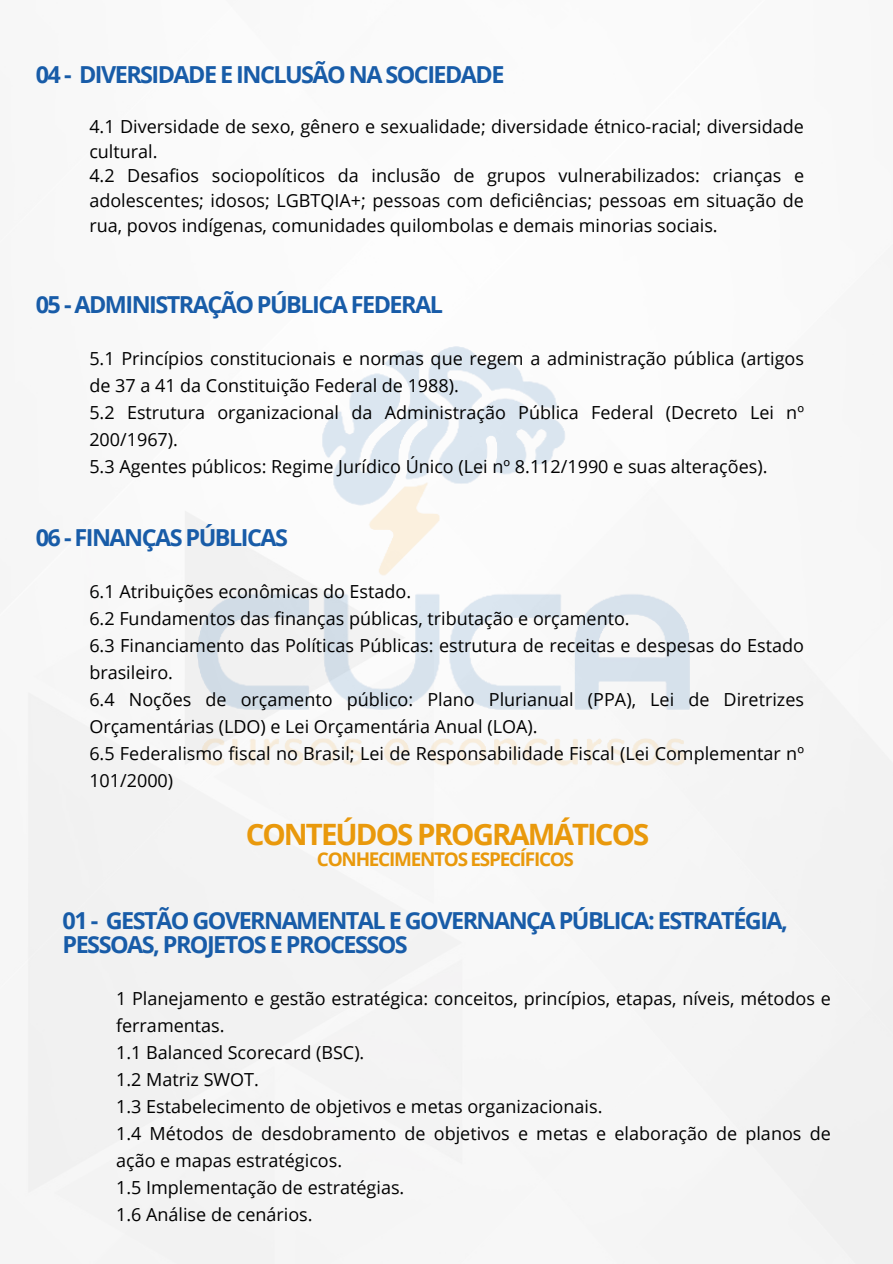
<style>
.page{position:relative;width:893px;height:1264px;background:#fff}
.page>*{position:absolute;margin:0;border:0;box-sizing:border-box;transform-origin:0 0}
.t1{font:700 29.4px "Open Sans";letter-spacing:-.065em;color:#e9990c}
.t2{font:700 23.4px/23.7px "Open Sans";letter-spacing:-.065em;color:#185ca8}
.t3{font:700 18.9px "Open Sans";letter-spacing:-.065em;color:#e9990c}
.t4{font:18px/27px "Open Sans";color:#000}
</style>
<div class="page">
<img style="left:0;top:274px;width:892px;height:613px">
<p class="t2" style="left:36px;top:62px;width:470px">04 - DIVERSIDADE E INCLUSÃO NA SOCIEDADE</p>
<p class="t4" style="left:89px;top:113px;width:716px;line-height:24.8px">4.1 Diversidade de sexo, gênero e sexualidade; diversidade étnico-racial; diversidade cultural.</p>
<p class="t4" style="left:89px;top:163px;width:716px;line-height:24.8px;text-align:justify">4.2 Desafios sociopolíticos da inclusão de grupos vulnerabilizados: crianças e adolescentes; idosos; LGBTQIA+; pessoas com deficiências; pessoas em situação de rua, povos indígenas, comunidades quilombolas e demais minorias sociais.</p>
<p class="t2" style="left:36px;top:292px;width:408px">05 - ADMINISTRAÇÃO PÚBLICA FEDERAL</p>
<p class="t4" style="left:89px;top:344px;width:716px">5.1 Princípios constitucionais e normas que regem a administração pública (artigos de 37 a 41 da Constituição Federal de 1988).</p>
<p class="t4" style="left:89px;top:398px;width:716px">5.2 Estrutura organizacional da Administração Pública Federal (Decreto Lei nº<br>200/1967).</p>
<p class="t4" style="left:89px;top:452px;width:679px">5.3 Agentes públicos: Regime Jurídico Único (Lei nº 8.112/1990 e suas alterações).</p>
<p class="t2" style="left:36px;top:525px;width:253px">06 - FINANÇAS PÚBLICAS</p>
<p class="t4" style="left:89px;top:577px;width:323px">6.1 Atribuições econômicas do Estado.</p>
<p class="t4" style="left:89px;top:604px;width:542px">6.2 Fundamentos das finanças públicas, tributação e orçamento.</p>
<p class="t4" style="left:89px;top:631px;width:716px">6.3 Financiamento das Políticas Públicas: estrutura de receitas e despesas do Estado brasileiro.</p>
<p class="t4" style="left:89px;top:685px;width:716px">6.4 Noções de orçamento público: Plano Plurianual (PPA), Lei de Diretrizes<br>Orçamentárias (LDO) e Lei Orçamentária Anual (LOA).</p>
<p class="t4" style="left:89px;top:739px;width:716px">6.5 Federalismo fiscal no Brasil; Lei de Responsabilidade Fiscal (Lei Complementar nº<br>101/2000)</p>
<p class="t1" style="left:246px;top:813px;width:405px">CONTEÚDOS PROGRAMÁTICOS</p>
<p class="t3" style="left:317px;top:846px;width:258px">CONHECIMENTOS ESPECÍFICOS</p>
<p class="t2" style="left:63px;top:908px;width:726px">01 - GESTÃO GOVERNAMENTAL E GOVERNANÇA PÚBLICA: ESTRATÉGIA,<br>PESSOAS, PROJETOS E PROCESSOS</p>
<p class="t4" style="left:116px;top:984px;width:716px">1 Planejamento e gestão estratégica: conceitos, princípios, etapas, níveis, métodos e ferramentas.</p>
<p class="t4" style="left:116px;top:1038px;width:250px">1.1 Balanced Scorecard (BSC).</p>
<p class="t4" style="left:116px;top:1065px;width:144px">1.2 Matriz SWOT.</p>
<p class="t4" style="left:116px;top:1092px;width:488px">1.3 Estabelecimento de objetivos e metas organizacionais.</p>
<p class="t4" style="left:116px;top:1119px;width:716px">1.4 Métodos de desdobramento de objetivos e metas e elaboração de planos de ação e mapas estratégicos.</p>
<p class="t4" style="left:116px;top:1173px;width:290px">1.5 Implementação de estratégias.</p>
<p class="t4" style="left:116px;top:1200px;width:198px">1.6 Análise de cenários.</p>
</div>
